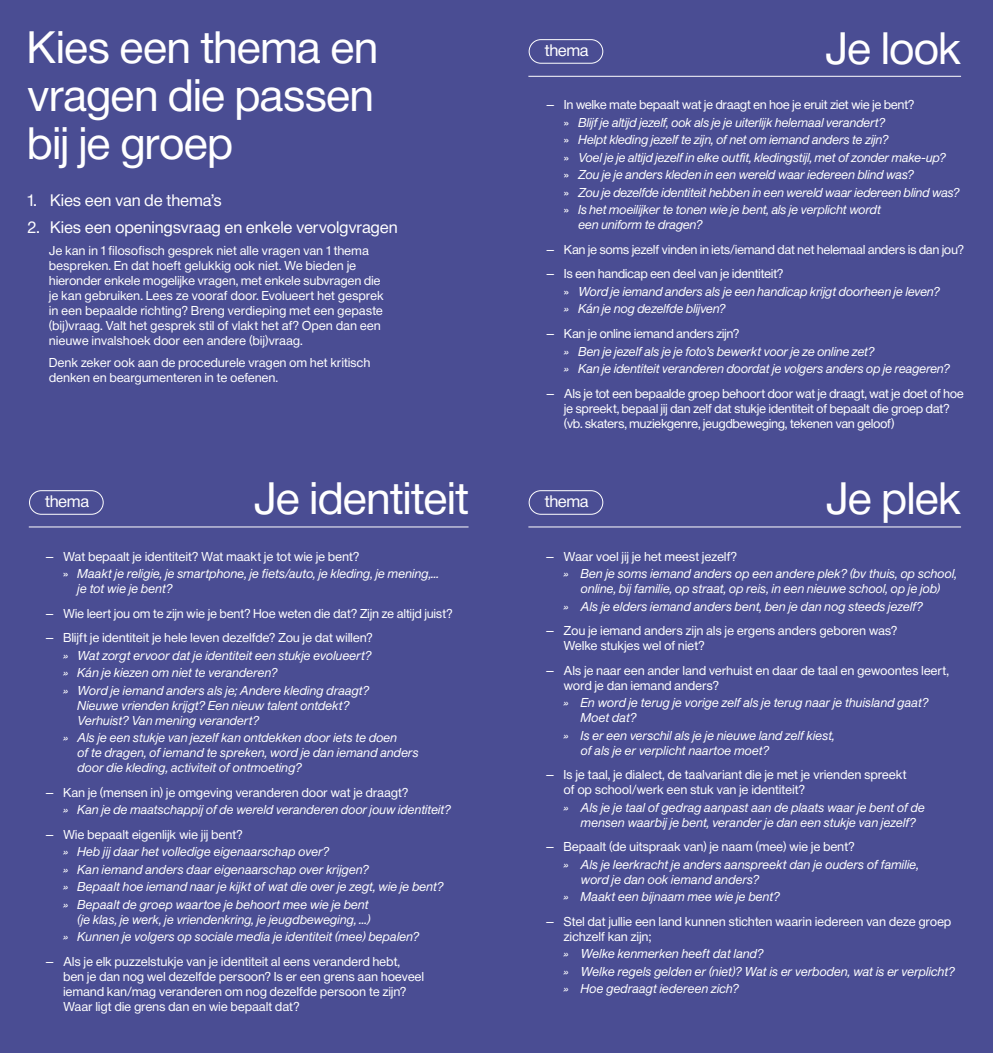
<style>
.page{position:relative;width:993px;height:1053px;background:#fff}
.page>*{position:absolute;margin:0;border:0;box-sizing:border-box;transform-origin:0 0}
.t1{font:47.5px/47.5px "Europa Gro Nr 2 SH Rom";letter-spacing:.015em;color:#fff;text-align:justify}
.t2{font:17.5px "Europa Gro Nr 2 SH Rom";letter-spacing:.025em;color:#fff}
.t3{font:italic 13.5px/17.5px "Europa Gro Nr 2 SH";letter-spacing:.025em;color:#fff}
.t4{font:13.5px/15px "Europa Gro Nr 2 SH Rom";letter-spacing:.03em;color:#fff}
.s1{font-family:"Europa Gro Nr 2 SH Rom";font-style:normal}
</style>
<div class="page">
<div style="left:0;top:0;width:992px;height:1052px;background:#4a4d93"></div>
<hr style="left:29px;top:526px;width:439px;height:1px;background:#fff">
<div style="left:29px;top:490px;width:74px;height:24px;border:1px solid #fff;border-radius:12px"></div>
<hr style="left:528px;top:526px;width:432px;height:1px;background:#fff">
<hr style="left:528px;top:76px;width:432px;height:1px;background:#fff">
<div style="left:528px;top:39px;width:75px;height:25px;border:1px solid #fff;border-radius:12px"></div>
<div style="left:528px;top:490px;width:75px;height:24px;border:1px solid #fff;border-radius:12px"></div>
<h1 class="t1" style="left:28px;top:24px;width:351px">Kies een thema en vragen die passen bij je groep</h1>
<p class="t2" style="left:28px;top:191px;width:195px">1. Kies een van de thema’s</p>
<p class="t2" style="left:28px;top:218px;width:371px">2. Kies een openingsvraag en enkele vervolgvragen</p>
<p class="t4" style="left:49px;top:243px;width:336px">Je kan in 1 filosofisch gesprek niet alle vragen van 1 thema bespreken. En dat hoeft gelukkig ook niet. We bieden je hieronder enkele mogelijke vragen, met enkele subvragen die je kan gebruiken. Lees ze vooraf door. Evolueert het gesprek in een bepaalde richting? Breng verdieping met een gepaste (bij)vraag. Valt het gesprek stil of vlakt het af? Open dan een nieuwe invalshoek door een andere (bij)vraag.</p>
<p class="t4" style="left:49px;top:355px;width:322px">Denk zeker ook aan de procedurele vragen om het kritisch denken en beargumenteren in te oefenen.</p>
<p class="t2" style="left:45px;top:492px;width:45px">thema</p>
<h1 class="t1" style="left:254px;top:475px;width:215px">Je identiteit</h1>
<p class="t4" style="left:46px;top:548px;width:315px">– Wat bepaalt je identiteit? Wat maakt je tot wie je bent?</p>
<p class="t3" style="left:78px;top:566px;width:362px;line-height:15px;text-indent:-14px"><span class="s1">&gt;</span> Maakt je religie, je smartphone, je fiets/auto, je kleding, je mening,... je tot wie je bent?</p>
<p class="t4" style="left:46px;top:605px;width:408px">– Wie leert jou om te zijn wie je bent? Hoe weten die dat? Zijn ze altijd juist?</p>
<p class="t4" style="left:46px;top:630px;width:328px">– Blijft je identiteit je hele leven dezelfde? Zou je dat willen?</p>
<p class="t3" style="left:63px;top:646px;width:309px">&gt; Wat zorgt ervoor dat je identiteit een stukje evolueert? &gt; Kán je kiezen om niet te veranderen?<br>&gt; Word je iemand anders als je; Andere kleding draagt?</p>
<p class="t3" style="left:78px;top:697px;width:273px;line-height:15px">Nieuwe vrienden krijgt? Een nieuw talent ontdekt?<br>Verhuist? Van mening verandert?</p>
<p class="t3" style="left:78px;top:730px;width:342px;line-height:15px;text-indent:-14px">&gt; Als je een stukje van jezelf kan ontdekken door iets te doen<br>of te dragen, of iemand te spreken, word je dan iemand anders door die kleding, activiteit of ontmoeting?</p>
<p class="t4" style="left:46px;top:784px;width:364px">– Kan je (mensen in) je omgeving veranderen door wat je draagt?</p>
<p class="t3" style="left:63px;top:801px;width:388px">&gt; Kan je de maatschappij of de wereld veranderen door jouw identiteit?</p>
<p class="t4" style="left:46px;top:826px;width:198px">– Wie bepaalt eigenlijk wie jij bent?</p>
<p class="t3" style="left:63px;top:843px;width:381px">&gt; Heb jij daar het volledige eigenaarschap over?<br>&gt; Kan iemand anders daar eigenaarschap over krijgen?<br>&gt; Bepaalt hoe iemand naar je kijkt of wat die over je zegt, wie je bent? &gt; Bepaalt de groep waartoe je behoort mee wie je bent</p>
<p class="t3" style="left:63px;top:910px;width:357px;text-indent:14px">(je klas, je werk, je vriendenkring, je jeugdbeweging, ...)<br>&gt; Kunnen je volgers op sociale media je identiteit (mee) bepalen?</p>
<p class="t4" style="left:63px;top:953px;width:362px;text-indent:-18px">– Als je elk puzzelstukje van je identiteit al eens veranderd hebt,<br>ben je dan nog wel dezelfde persoon? Is er een grens aan hoeveel iemand kan/mag veranderen om nog dezelfde persoon te zijn?<br>Waar ligt die grens dan en wie bepaalt dat?</p>
<p class="t2" style="left:544px;top:41px;width:45px">thema</p>
<h1 class="t1" style="left:825px;top:25px;width:136px">Je look</h1>
<p class="t4" style="left:546px;top:97px;width:369px">– In welke mate bepaalt wat je draagt en hoe je eruit ziet wie je bent?</p>
<p class="t3" style="left:564px;top:114px;width:396px"><span class="s1">&gt;</span> Blijf je altijd jezelf, ook als je je uiterlijk helemaal verandert?<br><span class="s1">&gt;</span> Helpt kleding jezelf te zijn, of net om iemand anders te zijn?<br><span class="s1">&gt;</span> Voel je je altijd jezelf in elke outfit, kledingstijl, met of zonder make-up?<br><span class="s1">&gt;</span> Zou je je anders kleden in een wereld waar iedereen blind was?<br><span class="s1">&gt;</span> Zou je dezelfde identiteit hebben in een wereld waar iedereen blind was? <span class="s1">&gt;</span> Is het moeilijker te tonen wie je bent, als je verplicht wordt</p>
<p class="t3" style="left:578px;top:216px;width:125px">een uniform te dragen?</p>
<p class="t4" style="left:546px;top:242px;width:418px">– Kan je soms jezelf vinden in iets/iemand dat net helemaal anders is dan jou?</p>
<p class="t4" style="left:546px;top:266px;width:238px">– Is een handicap een deel van je identiteit?</p>
<p class="t3" style="left:564px;top:283px;width:376px"><span class="s1">&gt;</span> Word je iemand anders als je een handicap krijgt doorheen je leven? &gt; Kán je nog dezelfde blijven?</p>
<p class="t4" style="left:546px;top:326px;width:194px">– Kan je online iemand anders zijn?</p>
<p class="t3" style="left:564px;top:342px;width:386px">&gt; Ben je jezelf als je je foto’s bewerkt voor je ze online zet?<br>&gt; Kan je identiteit veranderen doordat je volgers anders op je reageren?</p>
<p class="t4" style="left:564px;top:386px;width:400px;text-indent:-18px">– Als je tot een bepaalde groep behoort door wat je draagt, wat je doet of hoe je spreekt, bepaal jij dan zelf dat stukje identiteit of bepaalt die groep dat? (vb. skaters, muziekgenre, jeugdbeweging, tekenen van geloof)</p>
<p class="t2" style="left:544px;top:492px;width:45px">thema</p>
<h1 class="t1" style="left:826px;top:475px;width:136px">Je plek</h1>
<p class="t4" style="left:546px;top:548px;width:192px">– Waar voel jij je het meest jezelf?</p>
<p class="t3" style="left:563px;top:566px;width:394px;line-height:15px;text-align:center">&gt; Ben je soms iemand anders op een andere plek? (bv thuis, op school, online, bij familie, op straat, op reis, in een nieuwe school, op je job)</p>
<p class="t3" style="left:563px;top:597px;width:360px">&gt; Als je elders iemand anders bent, ben je dan nog steeds jezelf?</p>
<p class="t4" style="left:563px;top:623px;width:335px;text-indent:-18px">– Zou je iemand anders zijn als je ergens anders geboren was?<br>Welke stukjes wel of niet?</p>
<p class="t4" style="left:563px;top:662px;width:386px;text-indent:-18px">– Als je naar een ander land verhuist en daar de taal en gewoontes leert, word je dan iemand anders?</p>
<p class="t3" style="left:580px;top:695px;width:348px;line-height:15px;text-indent:-17px">&gt; En word je terug je vorige zelf als je terug naar je thuisland gaat?<br>Moet dat?</p>
<p class="t3" style="left:580px;top:727px;width:255px;line-height:15px;text-indent:-17px">&gt; Is er een verschil als je je nieuwe land zelf kiest, of als je er verplicht naartoe moet?</p>
<p class="t4" style="left:563px;top:767px;width:344px;text-indent:-18px">– Is je taal, je dialect, de taalvariant die je met je vrienden spreekt of op school/werk een stuk van je identiteit?</p>
<p class="t3" style="left:563px;top:799px;width:362px;line-height:15px;text-align:center">&gt; Als je je taal of gedrag aanpast aan de plaats waar je bent of de mensen waarbij je bent, verander je dan een stukje van jezelf?</p>
<p class="t4" style="left:546px;top:839px;width:310px">– Bepaalt (de uitspraak van) je naam (mee) wie je bent?</p>
<p class="t3" style="left:580px;top:856px;width:339px;line-height:15px;text-indent:-17px">&gt; Als je leerkracht je anders aanspreekt dan je ouders of familie, word je dan ook iemand anders?</p>
<p class="t3" style="left:563px;top:888px;width:217px">&gt; Maakt een bijnaam mee wie je bent?</p>
<p class="t4" style="left:563px;top:914px;width:388px;text-indent:-18px">– Stel dat jullie een land kunnen stichten waarin iedereen van deze groep zichzelf kan zijn;</p>
<p class="t3" style="left:563px;top:945px;width:392px">&gt; Welke kenmerken heeft dat land?<br>&gt; Welke regels gelden er (niet)? Wat is er verboden, wat is er verplicht? &gt; Hoe gedraagt iedereen zich?</p>
</div>
